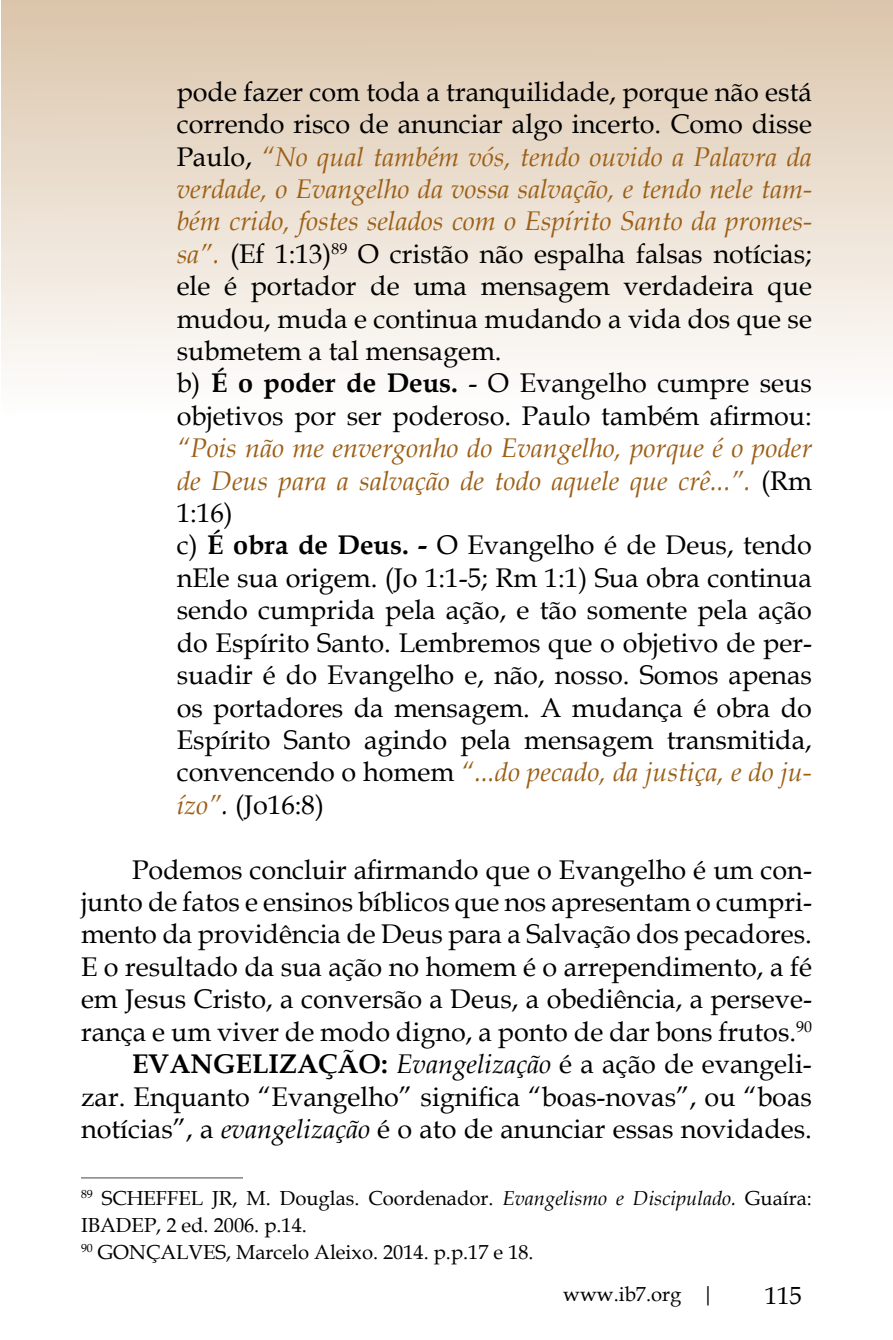
<style>
.page{position:relative;width:893px;height:1340px;background:#fff}
.page>*{position:absolute;margin:0;border:0;box-sizing:border-box;transform-origin:0 0}
.t1{font:27px/32.4px "Book Antiqua";color:#000}
.t2{font:24.75px "Book Antiqua";color:#000}
.t3{font:20.25px/27px "Book Antiqua";color:#000}
.s1{font-style:italic;color:#9c5f16}
.s2{font-weight:700}
.s3{font-style:italic}
</style>
<div class="page">
<svg style="left:1px;top:0;width:892px;height:372px;background:#eadecf"></svg>
<hr style="left:81px;top:1177px;width:162px;height:1px;background:#58595b">
<p class="t1" style="left:177px;top:75px;width:637px">pode fazer com toda a tranquilidade, porque não está correndo risco de anunciar algo incerto. Como disse Paulo, <span class="s1">“No qual também vós, tendo ouvido a Palavra da verdade, o Evangelho da vossa salvação, e tendo nele tam&shy;bém crido, fostes selados com o Espírito Santo da promes&shy;sa”.</span> (Ef 1:13)<sup>89</sup> O cristão não espalha falsas notícias; ele é portador de uma mensagem verdadeira que mudou, muda e continua mudando a vida dos que se submetem a tal mensagem.<br>b) <span class="s2">É o poder de Deus.</span> - O Evangelho cumpre seus objetivos por ser poderoso. Paulo também afirmou:</p>
<p class="t1" style="left:177px;top:431px;width:637px"><span class="s1">“Pois não me envergonho do Evangelho, porque é o poder de Deus para a salvação de todo aquele que crê...”.</span> (Rm 1:16)<br>c) <span class="s2">É obra de Deus. -</span> O Evangelho é de Deus, tendo nEle sua origem. (Jo 1:1-5; Rm 1:1) Sua obra continua sendo cumprida pela ação, e tão somente pela ação do Espírito Santo. Lembremos que o objetivo de per&shy;suadir é do Evangelho e, não, nosso. Somos apenas os portadores da mensagem. A mudança é obra do Espírito Santo agindo pela mensagem transmitida, convencendo o homem <span class="s1">“...do pecado, da justiça, e do ju&shy;ízo”</span><span class="s3">.</span> (Jo16:8)</p>
<p class="t1" style="left:81px;top:852px;width:732px;text-align:right">Podemos concluir afirmando que o Evangelho é um con&shy;junto de fatos e ensinos bíblicos que nos apresentam o cumpri&shy;mento da providência de Deus para a Salvação dos pecadores.<br>E o resultado da sua ação no homem é o arrependimento, a fé em Jesus Cristo, a conversão a Deus, a obediência, a perseve&shy;rança e um viver de modo digno, a ponto de dar bons frutos.<sup>90<br></sup><span class="s2">EVANGELIZAÇÃO:</span> <span class="s3">Evangelização</span> é a ação de evangeli&shy;zar. Enquanto “Evangelho” significa “boas-novas”, ou “boas notícias”, a <span class="s3">evangelização</span> é o ato de anunciar essas novidades.</p>
<p class="t3" style="left:81px;top:1184px;width:732px"><sup>89</sup> SCHEFFEL JR, M. Douglas. Coordenador. <span class="s3">Evangelismo e Discipulado.</span> Guaíra:<br>IBADEP, 2 ed. 2006. p.14.<br><sup>90</sup> GONÇALVES, Marcelo Aleixo. 2014. p.p.17 e 18.</p>
<p class="t3" style="left:563px;top:1279px;width:152px">www.ib7.org |</p>
<p class="t2" style="left:765px;top:1278px;width:39px">115</p>
</div>
